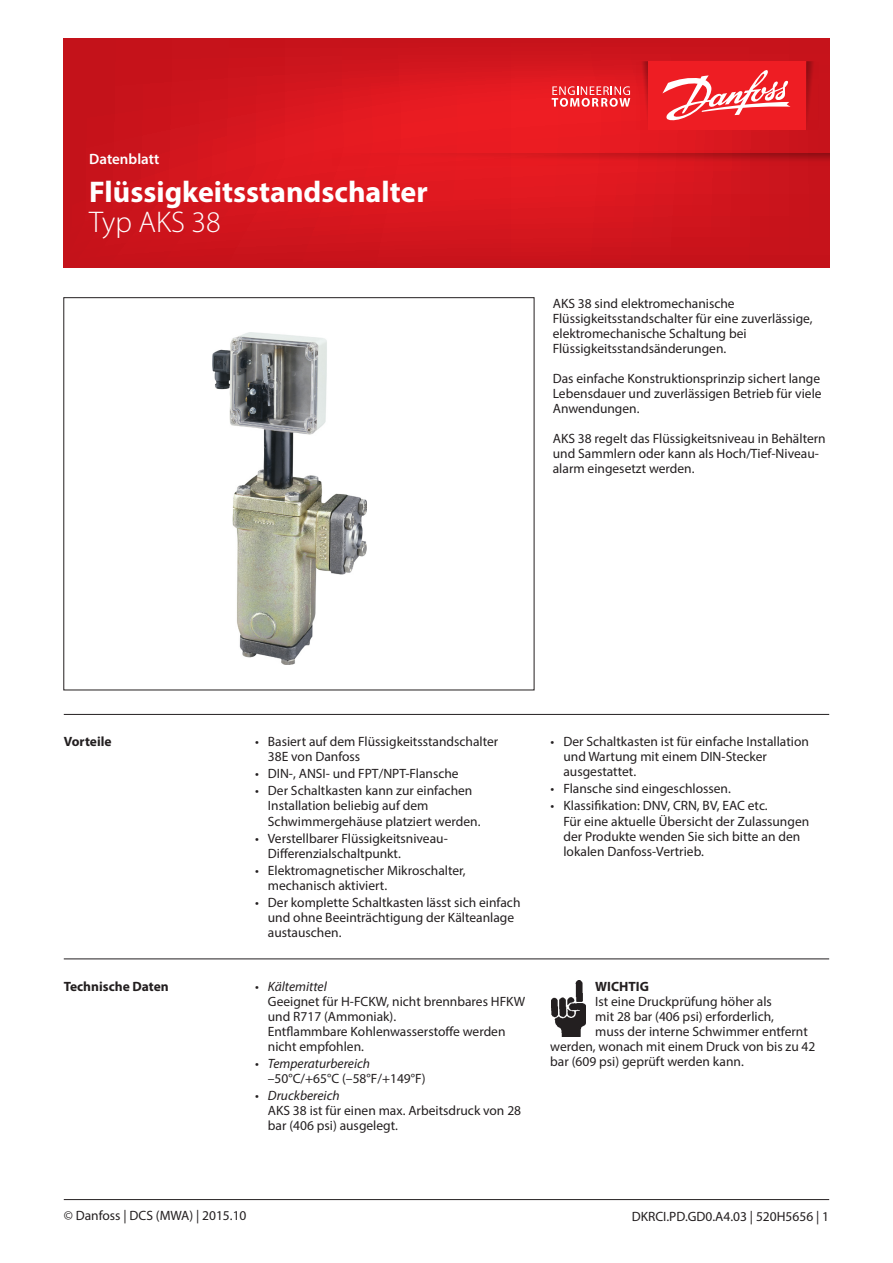
<style>
.page{position:relative;width:893px;height:1263px;background:#fff}
.page>*{position:absolute;margin:0;border:0;box-sizing:border-box;transform-origin:0 0}
.t1{font:700 30px "Myriad Pro";color:#fff}
.t2{font:300 30px "Myriad Pro";color:#fff}
.t3{font:600 15px "Myriad Pro";color:#fff}
.Normtext{font:13.5px/15px "Myriad Pro";color:#231f20}
.Litterature_No{font:13.5px "Myriad Pro";color:#231f20}
.Normtext__bold{font:700 13.5px "Myriad Pro";color:#231f20}
.Normtext-2{font:700 13.5px "Myriad Pro";color:#231f20}
.s1{font-style:italic}
</style>
<div class="page">
<hr style="left:64px;top:714px;width:765px;height:1px;background:#231f20">
<img style="left:213px;top:333px;width:154px;height:332px">
<svg style="left:64px;top:38px;width:765px;height:230px;background:#d3151d"></svg>
<svg style="left:806px;top:61px;width:13px;height:69px"></svg>
<svg style="left:636px;top:61px;width:12px;height:69px"></svg>
<div style="left:648px;top:61px;width:158px;height:69px;background:#ee1d23"></div>
<svg style="left:552px;top:86px;width:78px;height:21px;background:#f0696d"></svg>
<svg style="left:662px;top:70px;width:128px;height:51px"></svg>
<svg style="left:332px;top:153px;width:497px;height:13px;background:#d4171d"></svg>
<hr style="left:64px;top:1199px;width:765px;height:1px;background:#231f20">
<hr style="left:64px;top:959px;width:765px;height:1px;background:#231f20">
<img style="left:551px;top:981px;width:35px;height:55px">
<p class="t3" style="left:89px;top:150px;width:71px">Datenblatt</p>
<h1 class="t1" style="left:89px;top:172px;width:340px">Flüssigkeitsstandschalter</h1>
<h1 class="t2" style="left:89px;top:206px;width:133px">Typ AKS 38</h1>
<p class="Normtext" style="left:553px;top:296px;width:261px">AKS 38 sind elektromechanische Flüssigkeitsstandschalter für eine zuverlässige, elektromechanische Schaltung bei Flüssigkeitsstandsänderungen.</p>
<p class="Normtext" style="left:553px;top:371px;width:270px;text-align:justify">Das einfache Konstruktionsprinzip sichert lange Lebensdauer und zuverlässigen Betrieb für viele Anwendungen.</p>
<p class="Normtext" style="left:553px;top:431px;width:274px">AKS 38 regelt das Flüssigkeitsniveau in Behältern und Sammlern oder kann als Hoch/Tief-Niveau&shy;alarm eingesetzt werden.</p>
<p class="Normtext__bold" style="left:64px;top:733px;width:49px">Vorteile</p>
<p class="Normtext" style="left:268px;top:734px;width:232px;text-indent:-13px">• Basiert auf dem Flüssigkeitsstandschalter<br>38E von Danfoss</p>
<p class="Normtext" style="left:255px;top:766px;width:205px">• DIN-, ANSI- und FPT/NPT-Flansche</p>
<p class="Normtext" style="left:268px;top:783px;width:214px;text-indent:-13px">• Der Schaltkasten kann zur einfachen<br>Installation beliebig auf dem<br>Schwimmergehäuse platziert werden.</p>
<p class="Normtext" style="left:268px;top:830px;width:181px;text-indent:-13px">• Verstellbarer Flüssigkeitsniveau-<br>Differenzialschaltpunkt.</p>
<p class="Normtext" style="left:268px;top:862px;width:199px;text-indent:-13px">• Elektromagnetischer Mikroschalter, mechanisch aktiviert.</p>
<p class="Normtext" style="left:268px;top:895px;width:254px;text-indent:-13px">• Der komplette Schaltkasten lässt sich einfach und ohne Beeinträchtigung der Kälteanlage austauschen.</p>
<p class="Normtext" style="left:563px;top:734px;width:247px;text-indent:-13px">• Der Schaltkasten ist für einfache Installation und Wartung mit einem DIN-Stecker ausgestattet.</p>
<p class="Normtext" style="left:551px;top:781px;width:182px">• Flansche sind eingeschlossen.</p>
<p class="Normtext" style="left:563px;top:798px;width:247px;text-indent:-13px">• Klassifikation: DNV, CRN, BV, EAC etc.<br>Für eine aktuelle Übersicht der Zulassungen der Produkte wenden Sie sich bitte an den lokalen Danfoss-Vertrieb.</p>
<p class="Normtext__bold" style="left:64px;top:977px;width:107px">Technische Daten</p>
<p class="Normtext-2" style="left:595px;top:977px;width:55px">WICHTIG</p>
<p class="Normtext" style="left:595px;top:994px;width:178px">Ist eine Druckprüfung höher als</p>
<p class="Normtext" style="left:595px;top:1009px;width:180px">mit 28 bar (406 psi) erforderlich,</p>
<p class="Normtext" style="left:595px;top:1024px;width:214px">muss der interne Schwimmer entfernt</p>
<p class="Normtext" style="left:550px;top:1039px;width:267px">werden, wonach mit einem Druck von bis zu 42</p>
<p class="Normtext" style="left:550px;top:1054px;width:195px">bar (609 psi) geprüft werden kann.</p>
<p class="Normtext" style="left:268px;top:979px;width:259px;text-indent:-13px">• <span class="s1">Kältemittel<br></span>Geeignet für H-FCKW, nicht brennbares HFKW und R717 (Ammoniak).<br>Entflammbare Kohlenwasserstoffe werden nicht empfohlen.</p>
<p class="Normtext" style="left:268px;top:1056px;width:159px;text-indent:-13px">• <span class="s1">Temperaturbereich </span>–50°C/+65°C (–58°F/+149°F)</p>
<p class="Normtext" style="left:268px;top:1088px;width:255px;text-indent:-13px">• <span class="s1">Druckbereich<br></span>AKS 38 ist für einen max. Arbeitsdruck von 28 bar (406 psi) ausgelegt.</p>
<p class="Normtext" style="left:64px;top:1208px;width:184px">© Danfoss | DCS (MWA) | 2015.10</p>
<p class="Litterature_No" style="left:632px;top:1208px;width:199px">DKRCI.PD.GD0.A4.03 | 520H5656 | 1</p>
</div>
